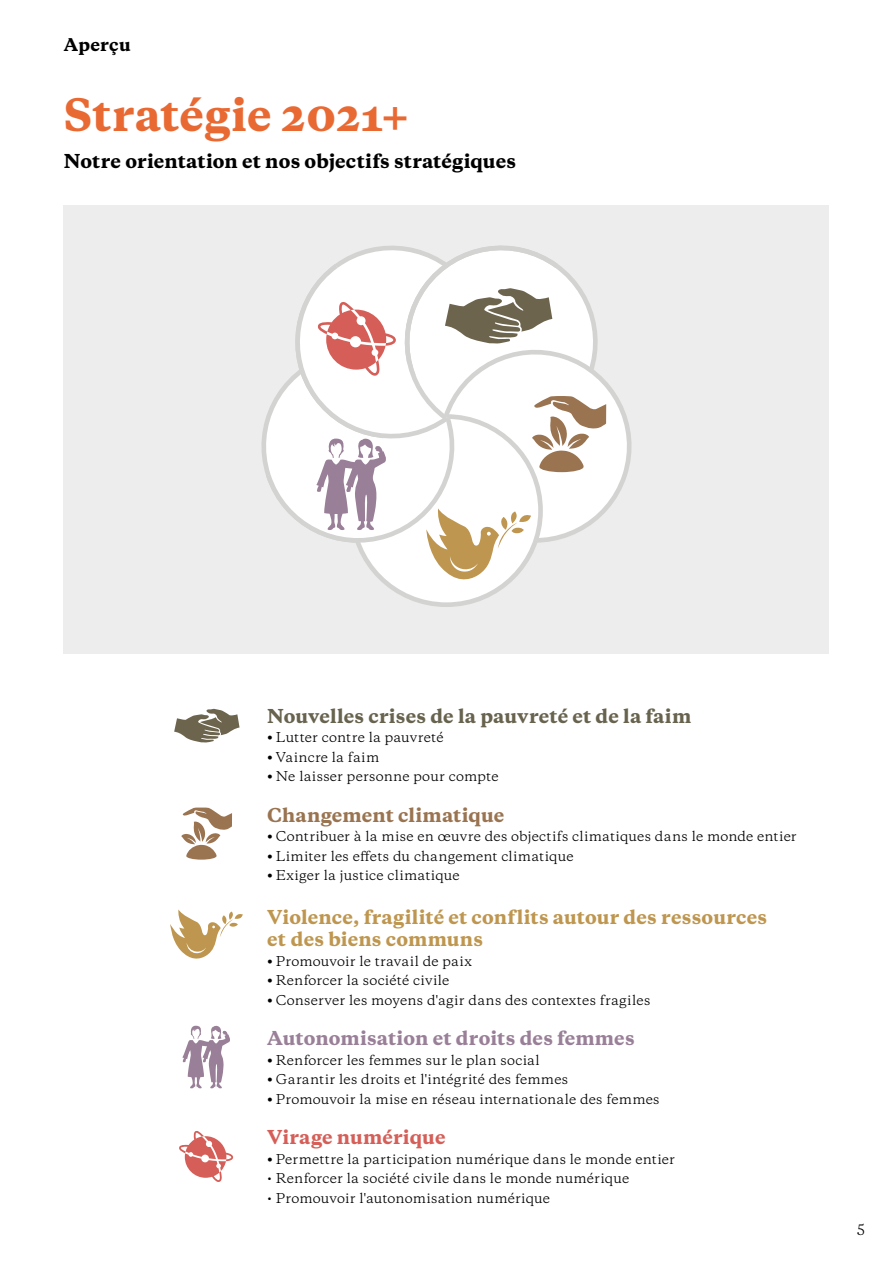
<style>
.page{position:relative;width:893px;height:1263px;background:#fff}
.page>*{position:absolute;margin:0;border:0;box-sizing:border-box;transform-origin:0 0}
.t1{font:800 42px "Galaxie Copernicus";letter-spacing:.01em;color:#e96933}
.t2{font:800 18px/22.5px "Galaxie Copernicus";letter-spacing:.015em;color:#be964f}
.t3{font:800 18px "Galaxie Copernicus";letter-spacing:.01em;color:#000}
.t4{font:800 18px "Galaxie Copernicus";letter-spacing:.01em;color:#67634e}
.t5{font:800 18px "Galaxie Copernicus";letter-spacing:.005em;color:#997f97}
.t6{font:800 18px "Galaxie Copernicus";letter-spacing:.01em;color:#9a7451}
.t7{font:800 18px "Galaxie Copernicus";letter-spacing:.01em;color:#d55f58}
.t8{font:800 16.5px "Galaxie Copernicus";letter-spacing:.02em;color:#000}
.t9{font:13.5px "Galaxie Copernicus";color:#000}
.t10{font:12.75px "Galaxie Copernicus";letter-spacing:.015em;color:#000}
.s1{font-weight:800}
</style>
<div class="page">
<div style="left:64px;top:206px;width:765px;height:448px;background:#ededed"></div>
<svg style="left:352px;top:416px;width:189px;height:189px;background:#f7f7f7"></svg>
<svg style="left:261px;top:245px;width:371px;height:337px"></svg>
<svg style="left:179px;top:1131px;width:54px;height:51px"></svg>
<svg style="left:182px;top:1025px;width:48px;height:63px"></svg>
<svg style="left:174px;top:709px;width:66px;height:33px"></svg>
<svg style="left:181px;top:807px;width:51px;height:53px"></svg>
<svg style="left:170px;top:909px;width:73px;height:50px"></svg>
<p class="t8" style="left:64px;top:34px;width:68px">Aperçu</p>
<h1 class="t1" style="left:64px;top:87px;width:348px">Stratégie 2021+</h1>
<h2 class="t3" style="left:64px;top:149px;width:454px">Notre orientation et nos objectifs stratégiques</h2>
<h2 class="t4" style="left:267px;top:704px;width:426px">Nouvelles crises de la pauvreté et de la faim</h2>
<p class="t10" style="left:267px;top:729px;width:178px"><span class="s1">•</span> Lutter contre la pauvreté</p>
<p class="t10" style="left:267px;top:748px;width:114px"><span class="s1">•</span> Vaincre la faim</p>
<p class="t10" style="left:267px;top:768px;width:233px"><span class="s1">•</span> Ne laisser personne pour compte</p>
<h2 class="t6" style="left:267px;top:803px;width:239px">Changement climatique</h2>
<p class="t10" style="left:267px;top:828px;width:531px"><span class="s1">•</span> Contribuer à la mise en œuvre des objectifs climatiques dans le monde entier</p>
<p class="t10" style="left:267px;top:847px;width:308px"><span class="s1">•</span> Limiter les effets du changement climatique</p>
<p class="t10" style="left:267px;top:867px;width:194px"><span class="s1">•</span> Exiger la justice climatique</p>
<h2 class="t2" style="left:267px;top:906px;width:502px">Violence, fragilité et conflits autour des ressources et des biens communs</h2>
<p class="t10" style="left:267px;top:952px;width:206px"><span class="s1">•</span> Promouvoir le travail de paix</p>
<p class="t10" style="left:267px;top:972px;width:184px"><span class="s1">•</span> Renforcer la société civile</p>
<p class="t10" style="left:267px;top:991px;width:385px"><span class="s1">•</span> Conserver les moyens d'agir dans des contextes fragiles</p>
<h2 class="t5" style="left:267px;top:1026px;width:369px">Autonomisation et droits des femmes</h2>
<p class="t10" style="left:267px;top:1051px;width:274px"><span class="s1">•</span> Renforcer les femmes sur le plan social</p>
<p class="t10" style="left:267px;top:1071px;width:303px"><span class="s1">•</span> Garantir les droits et l'intégrité des femmes</p>
<p class="t10" style="left:267px;top:1090px;width:394px"><span class="s1">•</span> Promouvoir la mise en réseau internationale des femmes</p>
<h2 class="t7" style="left:267px;top:1125px;width:180px">Virage numérique</h2>
<p class="t10" style="left:267px;top:1150px;width:409px"><span class="s1">•</span> Permettre la participation numérique dans le monde entier</p>
<p class="t10" style="left:267px;top:1170px;width:364px">• Renforcer la société civile dans le monde numérique</p>
<p class="t10" style="left:267px;top:1189px;width:284px">• Promouvoir l'autonomisation numérique</p>
<p class="t9" style="left:857px;top:1221px;width:9px">5</p>
</div>
